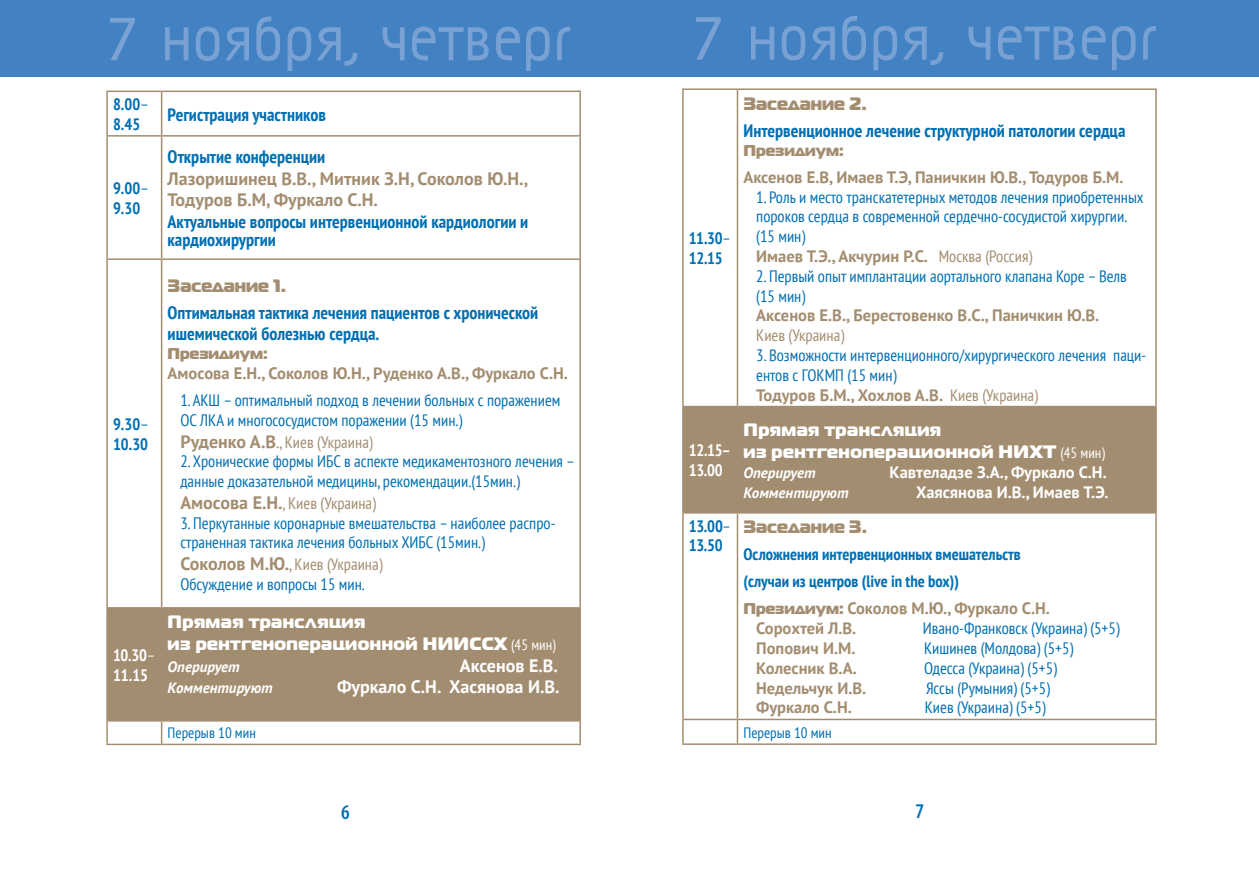
<style>
.page{position:relative;width:1259px;height:893px;background:#fff}
.page>*{position:absolute;margin:0;border:0;box-sizing:border-box;transform-origin:0 0}
.t1{font:700 72px "Magic C";color:#79a1d4}
.t2{font:600 condensed 21px "Myriad Pro";color:#006fb2}
.t3{font:700 condensed 18px/18px "PT Sans";color:#006fb2}
.t4{font:18px/21.6px "Magistral Black C";letter-spacing:.025em;color:#fff}
.t5{font:700 18px/21.6px "PT Sans";color:#a38d70}
.t6{font:700 18px "PT Sans";color:#fff}
.t7{font:18px "Magistral Black C";color:#a38d70}
.t8{font:condensed 16.5px/19.8px "PT Sans";color:#006fb2}
.t9{font:700 16.5px "PT Sans";color:#a38d70}
.t10{font:700 condensed 16.5px/19.8px "PT Sans";color:#006fb2}
.t11{font:condensed 16.5px "PT Sans";color:#a38d70}
.t12{font:700 16.5px "PT Sans";color:#fff}
.t13{font:700 condensed 16.5px/19.8px "PT Sans";letter-spacing:-.02em;color:#fff}
.t14{font:15.75px "Magistral Black C";color:#a38d70}
.t15{font:italic 700 15px "PT Sans";color:#fff}
.t16{font:condensed 15px "PT Sans";color:#006fb2}
.s1{font-weight:400}
.s2{font-weight:700;font-stretch:normal;font-size:18px}
.s3{font-size:18px}
.s4{font-weight:700;font-stretch:normal;font-size:18px;color:#a38d70}
.s5{color:#a38d70}
.s6{font-family:"PT Sans";font-stretch:condensed;font-size:15px}
.s7{font-weight:700;font-stretch:normal;color:#a38d70}
.s8{font-family:"Magistral Black C";font-weight:400;font-stretch:normal;font-size:15.75px;color:#a38d70}
.s9{font-stretch:normal;color:#a38d70}
</style>
<div class="page">
<div style="left:0;top:0;width:1259px;height:77px;background:#4382c2"></div>
<div style="left:108px;top:609px;width:471px;height:111px;background:#a38d70"></div>
<hr style="left:106px;top:91px;width:56px;height:1px;background:#a38d70">
<hr style="left:106px;top:92px;width:2px;height:43px;background:#a38d70">
<hr style="left:162px;top:91px;width:419px;height:1px;background:#a38d70">
<hr style="left:161px;top:92px;width:1px;height:43px;background:#a38d70">
<hr style="left:579px;top:92px;width:2px;height:43px;background:#a38d70">
<hr style="left:106px;top:135px;width:56px;height:2px;background:#a38d70">
<hr style="left:106px;top:137px;width:2px;height:121px;background:#a38d70">
<hr style="left:162px;top:135px;width:419px;height:2px;background:#a38d70">
<hr style="left:161px;top:137px;width:1px;height:121px;background:#a38d70">
<hr style="left:579px;top:137px;width:2px;height:121px;background:#a38d70">
<hr style="left:106px;top:258px;width:56px;height:2px;background:#a38d70">
<hr style="left:106px;top:260px;width:2px;height:347px;background:#a38d70">
<hr style="left:162px;top:258px;width:419px;height:2px;background:#a38d70">
<hr style="left:161px;top:260px;width:1px;height:347px;background:#a38d70">
<hr style="left:579px;top:260px;width:2px;height:348px;background:#a38d70">
<hr style="left:161px;top:609px;width:1px;height:111px;background:#a38d70">
<hr style="left:579px;top:608px;width:2px;height:113px;background:#a38d70">
<hr style="left:106px;top:722px;width:2px;height:22px;background:#a38d70">
<svg style="left:161px;top:722px;width:1px;height:22px"></svg>
<hr style="left:579px;top:721px;width:2px;height:23px;background:#a38d70">
<hr style="left:106px;top:744px;width:56px;height:1px;background:#a38d70">
<hr style="left:162px;top:744px;width:419px;height:1px;background:#a38d70">
<hr style="left:106px;top:607px;width:56px;height:2px;background:#a38d70">
<hr style="left:106px;top:609px;width:2px;height:111px;background:#a38d70">
<hr style="left:162px;top:607px;width:417px;height:2px;background:#a38d70">
<hr style="left:106px;top:720px;width:56px;height:2px;background:#a38d70">
<hr style="left:162px;top:720px;width:417px;height:2px;background:#a38d70">
<div style="left:683px;top:407px;width:472px;height:105px;background:#a38d70"></div>
<hr style="left:682px;top:88px;width:55px;height:2px;background:#a38d70">
<hr style="left:682px;top:90px;width:1px;height:316px;background:#a38d70">
<hr style="left:737px;top:88px;width:419px;height:2px;background:#a38d70">
<hr style="left:736px;top:90px;width:2px;height:316px;background:#a38d70">
<hr style="left:1155px;top:90px;width:1px;height:317px;background:#a38d70">
<hr style="left:736px;top:407px;width:2px;height:105px;background:#a38d70">
<hr style="left:1155px;top:407px;width:1px;height:106px;background:#a38d70">
<hr style="left:682px;top:514px;width:1px;height:205px;background:#a38d70">
<hr style="left:736px;top:514px;width:2px;height:205px;background:#a38d70">
<hr style="left:1155px;top:513px;width:1px;height:206px;background:#a38d70">
<hr style="left:682px;top:719px;width:55px;height:1px;background:#a38d70">
<svg style="left:682px;top:720px;width:1px;height:23px"></svg>
<hr style="left:737px;top:719px;width:419px;height:1px;background:#a38d70">
<hr style="left:736px;top:720px;width:2px;height:23px;background:#a38d70">
<svg style="left:1155px;top:720px;width:1px;height:23px"></svg>
<hr style="left:682px;top:743px;width:55px;height:2px;background:#a38d70">
<hr style="left:737px;top:743px;width:419px;height:2px;background:#a38d70">
<hr style="left:682px;top:406px;width:55px;height:1px;background:#a38d70">
<hr style="left:682px;top:407px;width:1px;height:105px;background:#a38d70">
<hr style="left:737px;top:406px;width:418px;height:1px;background:#a38d70">
<hr style="left:682px;top:512px;width:55px;height:2px;background:#a38d70">
<hr style="left:737px;top:512px;width:418px;height:2px;background:#a38d70">
<h1 class="t1" style="left:107px;top:5px;width:465px">7 ноября, четверг</h1>
<h1 class="t1" style="left:693px;top:4px;width:465px">7 ноября, четверг</h1>
<p class="t10" style="left:113px;top:94px;width:37px">8.00<span class="s1">–<br></span>8.45</p>
<p class="t3" style="left:168px;top:105px;width:160px">Регистрация участников</p>
<p class="t10" style="left:113px;top:178px;width:37px">9.00<span class="s1">–<br></span>9.30</p>
<p class="t10" style="left:113px;top:414px;width:37px">9.30<span class="s1">–<br></span>10.30</p>
<p class="t13" style="left:113px;top:645px;width:44px">10.30<span class="s1">–<br></span>11.15</p>
<p class="t3" style="left:168px;top:147px;width:159px">Открытие конференции</p>
<p class="t5" style="left:168px;top:167px;width:362px">Лазоришинец В.В., Митник З.Н, Соколов Ю.Н.,<br>Тодуров Б.М, Фуркало С.Н.</p>
<p class="t3" style="left:168px;top:212px;width:362px">Актуальные вопросы интервенционной кардиологии и кардиохирургии</p>
<p class="t7" style="left:168px;top:274px;width:120px">Заседание 1.</p>
<p class="t3" style="left:168px;top:301px;width:372px;line-height:21.6px">Оптимальная тактика лечения пациентов с хронической ишемической болезнью сердца.</p>
<p class="t14" style="left:168px;top:343px;width:102px">Президиум:</p>
<p class="t9" style="left:168px;top:362px;width:402px">Амосова Е.Н., Соколов Ю.Н., Руденко А.В., Фуркало С.Н.</p>
<p class="t8" style="left:180px;top:390px;width:381px">1. АКШ – оптимальный подход в лечении больных с поражением<br>ОС ЛКА и многососудистом поражении (15 мин.)</p>
<p class="t11" style="left:180px;top:431px;width:194px"><span class="s2">Руденко А.В</span><span class="s3">.</span>, Киев (Украина)</p>
<p class="t8" style="left:180px;top:451px;width:396px">2. Хронические формы ИБС в аспекте медикаментозного лечения – данные доказательной медицины, рекомендации.(15мин.)</p>
<p class="t11" style="left:180px;top:492px;width:197px"><span class="s2">Амосова Е.Н.</span>, Киев (Украина)</p>
<p class="t8" style="left:180px;top:512px;width:376px">3. Перкутанные коронарные вмешательства – наиболее распро&shy;страненная тактика лечения больных ХИБС (15мин.)</p>
<p class="t8" style="left:180px;top:554px;width:204px"><span class="s4">Соколов М.Ю.</span><span class="s5">, Киев (Украина)<br></span>Обсуждение и вопросы 15 мин.</p>
<p class="t4" style="left:168px;top:610px;width:390px">Прямая трансляция<br>из рентгеноперационной НИИCCХ <span class="s6">(45 мин)</span></p>
<p class="t15" style="left:168px;top:657px;width:74px">Оперирует</p>
<p class="t6" style="left:460px;top:653px;width:99px">Аксенов Е.В.</p>
<p class="t15" style="left:168px;top:678px;width:107px">Комментируют</p>
<p class="t6" style="left:337px;top:675px;width:224px">Фуркало С.Н. Хасянова И.В.</p>
<p class="t16" style="left:168px;top:723px;width:90px">Перерыв 10 мин</p>
<p class="t10" style="left:689px;top:228px;width:43px">11.30<span class="s1">–<br></span>12.15</p>
<p class="t13" style="left:689px;top:440px;width:43px">12.15–<br>13.00</p>
<p class="t7" style="left:743px;top:92px;width:125px">Заседание 2.</p>
<p class="t3" style="left:743px;top:121px;width:383px">Интервенционное лечение структурной патологии сердца</p>
<p class="t14" style="left:743px;top:140px;width:102px">Президиум:</p>
<p class="t9" style="left:743px;top:166px;width:381px">Аксенов Е.В, Имаев Т.Э, Паничкин Ю.В., Тодуров Б.М.</p>
<p class="t8" style="left:756px;top:186px;width:389px">1. Роль и место транскатетерных методов лечения приобретенных пороков сердца в современной сердечно-сосудистой хирургии. (15 мин)<br><span class="s7">Имаев Т.Э., Акчурин Р.С.</span> <span class="s5">Москва (Россия)</span></p>
<p class="t8" style="left:756px;top:266px;width:372px">2. Первый опыт имплантации аортального клапана Коре – Велв (15 мин)</p>
<p class="t9" style="left:756px;top:305px;width:345px">Аксенов Е.В., Берестовенко В.С., Паничкин Ю.В.</p>
<p class="t11" style="left:756px;top:325px;width:89px">Киев (Украина)</p>
<p class="t8" style="left:756px;top:345px;width:391px">3. Возможности интервенционного/хирургического лечения паци&shy;ентов с ГОКМП (15 мин)<br><span class="s7">Тодуров Б.М., Хохлов А.В.</span> <span class="s5">Киев (Украина)</span></p>
<p class="t4" style="left:743px;top:418px;width:363px">Прямая трансляция<br>из рентгеноперационной НИХТ <span class="s6">(45 мин)</span></p>
<p class="t15" style="left:743px;top:463px;width:74px">Оперирует</p>
<p class="t12" style="left:889px;top:461px;width:219px">Кавтеладзе З.А., Фуркало С.Н.</p>
<p class="t15" style="left:743px;top:482px;width:107px">Комментируют</p>
<p class="t12" style="left:916px;top:481px;width:194px">Хаясянова И.В., Имаев Т.Э.</p>
<p class="t10" style="left:689px;top:516px;width:44px">13.00<span class="s1">–<br></span>13.50</p>
<p class="t7" style="left:743px;top:515px;width:125px">Заседание 3.</p>
<p class="t10" style="left:743px;top:541px;width:308px;line-height:27px">Осложнения интервенционных вмешательств (случаи из центров (live in the box))<br><span class="s8">Президиум:</span> <span class="s9">Соколов М.Ю., Фуркало С.Н.</span></p>
<p class="t9" style="left:756px;top:618px;width:101px">Сорохтей Л.В.</p>
<p class="t8" style="left:922px;top:618px;width:198px">Ивано-Франковск (Украина) (5+5)</p>
<p class="t9" style="left:756px;top:637px;width:101px">Попович И.М.</p>
<p class="t8" style="left:924px;top:638px;width:151px">Кишинев (Молдова) (5+5)</p>
<p class="t9" style="left:756px;top:657px;width:102px">Колесник В.А.</p>
<p class="t8" style="left:924px;top:658px;width:134px">Одесса (Украина) (5+5)</p>
<p class="t9" style="left:756px;top:677px;width:112px">Недельчук И.В.</p>
<p class="t8" style="left:926px;top:678px;width:125px">Яссы (Румыния) (5+5)</p>
<p class="t9" style="left:756px;top:697px;width:97px">Фуркало С.Н.</p>
<p class="t8" style="left:925px;top:697px;width:122px">Киев (Украина) (5+5)</p>
<p class="t16" style="left:743px;top:723px;width:90px">Перерыв 10 мин</p>
<p class="t2" style="left:341px;top:801px;width:10px">6</p>
<p class="t2" style="left:915px;top:799px;width:10px">7</p>
</div>
